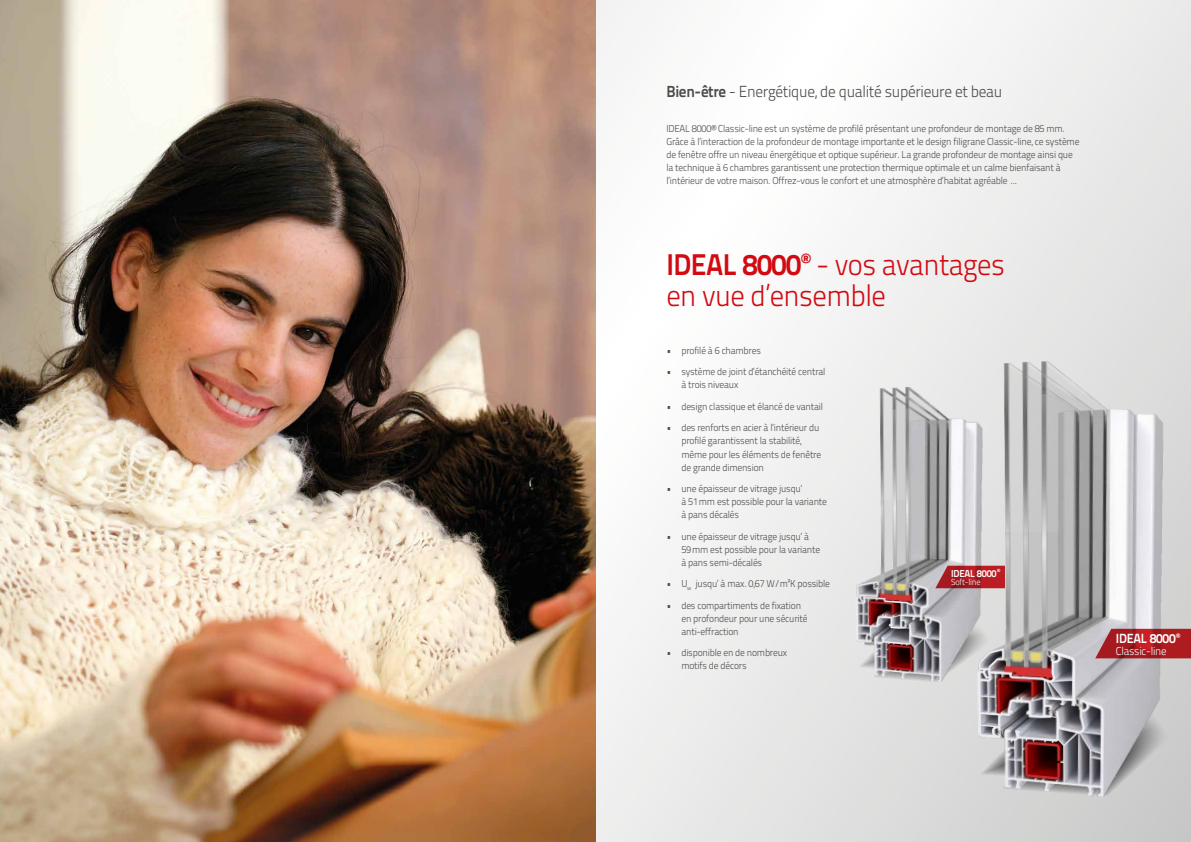
<style>
.page{position:relative;width:1191px;height:842px;background:#fff}
.page>*{position:absolute;margin:0;border:0;box-sizing:border-box;transform-origin:0 0}
.t1{font:30px/31px "Titillium Text 25 L 250 wt";letter-spacing:-.02em;color:#d20a11;scale:.95 1}
.t2{font:16px "Titillium Text 25 L 250 wt";letter-spacing:-.02em;color:#4a4a49;scale:.95 1}
.t3{font:13.3px "Titillium Text 25 L 800 wt";letter-spacing:-.02em;color:#fff;scale:.95 1}
.t4{font:11.4px "Titillium Text 25 L 250 wt";letter-spacing:-.02em;color:#fff;scale:.95 1}
.t5{font:10.1px "Titillium Text 25 L 800 wt";letter-spacing:-.02em;color:#fff;scale:.95 1}
.t6{font:10px/13px "Titillium Text 25 L 250 wt";letter-spacing:-.02em;color:#4a4a49;scale:.95 1}
.t7{font:8.7px "Titillium Text 25 L 250 wt";letter-spacing:-.02em;color:#fff;scale:.95 1}
.s1{font-family:"Titillium Text 25 L 800 wt"}
</style>
<div class="page">
<svg style="left:595px;top:0;width:596px;height:842px"></svg>
<img style="left:0;top:0;width:595px;height:842px">
<img style="left:847px;top:381px;width:115px;height:302px">
<svg style="left:1179px;top:708px;width:12px;height:89px"></svg>
<img style="left:962px;top:355px;width:217px;height:446px">
<svg style="left:1095px;top:629px;width:96px;height:29px;background:#ac292f"></svg>
<svg style="left:935px;top:566px;width:70px;height:22px;background:#ae2a30"></svg>
<h2 class="t2" style="left:666px;top:80px;width:355px"><span class="s1">Bien-être</span> - Energétique, de qualité supérieure et beau</h2>
<p class="t6" style="left:666px;top:121px;width:436px">IDEAL 8000® Classic-line est un système de profilé présentant une profondeur de montage de 85 mm.<br>Grâce à l‘interaction de la profondeur de montage importante et le design filigrane Classic-line, ce système de fenêtre offre un niveau énergétique et optique supérieur. La grande profondeur de montage ainsi que la technique à 6 chambres garantissent une protection thermique optimale et un calme bienfaisant à l‘intérieur de votre maison. Offrez-vous le confort et une atmosphère d‘habitat agréable ...</p>
<h1 class="t1" style="left:666px;top:248px;width:358px"><span class="s1">IDEAL 8000</span><sup>®</sup> - vos avantages en vue d’ensemble</h1>
<p class="t6" style="left:666px;top:343px;width:101px">• profilé à 6 chambres</p>
<p class="t6" style="left:681px;top:365px;width:153px;text-indent:-15px">• système de joint d‘étanchéité central à trois niveaux</p>
<p class="t6" style="left:666px;top:399px;width:166px">• design classique et élancé de vantail</p>
<p class="t6" style="left:681px;top:421px;width:149px;text-indent:-15px">• des renforts en acier à l‘intérieur du profilé garantissent la stabilité, même pour les éléments de fenêtre de grande dimension</p>
<p class="t6" style="left:681px;top:481px;width:155px;text-indent:-15px">• une épaisseur de vitrage jusqu‘<br>à 51mm est possible pour la variante à pans décalés</p>
<p class="t6" style="left:681px;top:529px;width:148px;text-indent:-15px">• une épaisseur de vitrage jusqu‘ à<br>59mm est possible pour la variante à pans semi-décalés</p>
<p class="t6" style="left:666px;top:576px;width:174px">• U<sub>w</sub> jusqu‘ à max. 0,67 W/m²K possible</p>
<p class="t6" style="left:681px;top:598px;width:134px;text-indent:-15px">• des compartiments de fixation en profondeur pour une sécurité anti-effraction</p>
<p class="t6" style="left:681px;top:645px;width:113px;text-indent:-15px">• disponible en de nombreux motifs de décors</p>
<p class="t5" style="left:951px;top:565px;width:53px">IDEAL 8000<sup>®</sup></p>
<p class="t7" style="left:951px;top:576px;width:33px">Soft-line</p>
<h3 class="t3" style="left:1115px;top:628px;width:69px">IDEAL 8000<sup>®</sup></h3>
<p class="t4" style="left:1115px;top:642px;width:55px">Classic-line</p>
</div>
